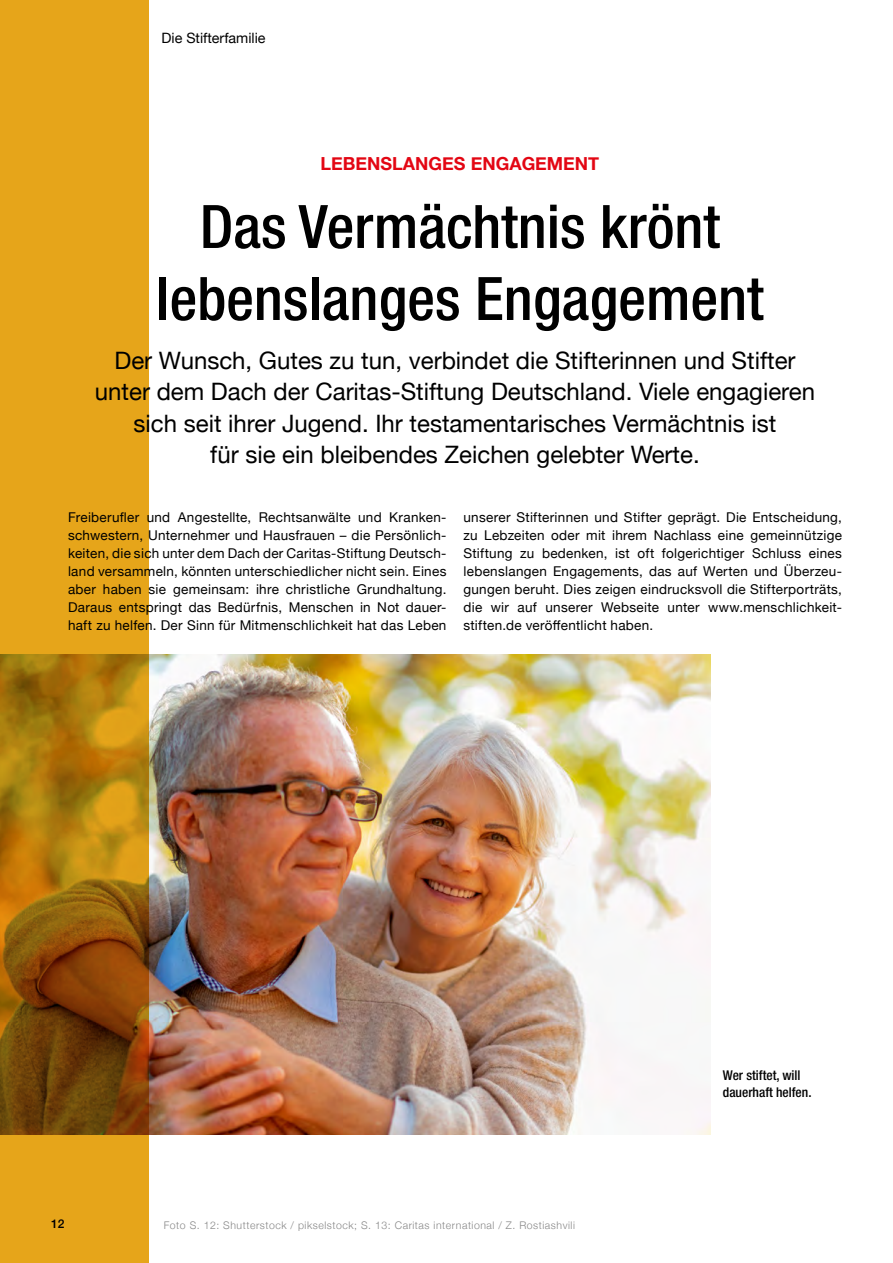
<style>
.page{position:relative;width:893px;height:1263px;background:#fff}
.page>*{position:absolute;margin:0;border:0;box-sizing:border-box;transform-origin:0 0}
.t1{font:500 condensed 60px/72px "Helvetica Neue";color:#000;text-align:center}
.t2{font:24px/31.5px "Helvetica Neue";color:#000;text-align:center}
.t3{font:700 18px "Helvetica Neue";color:#e30613}
.t4{font:14.25px "Helvetica Neue";color:#000}
.t5{font:13.5px/18px "Helvetica Neue";letter-spacing:.02em;color:#000;text-align:justify}
.t6{font:500 condensed 13.5px/16.5px "Helvetica Neue";color:#000}
.t7{font:500 12px "Helvetica Neue";color:#000}
.t8{font:300 10.5px "Helvetica Neue";letter-spacing:.05em;color:#878787}
</style>
<div class="page">
<img style="left:149px;top:655px;width:561px;height:479px">
<svg style="left:0;top:0;width:149px;height:1263px;background:#c88b14"></svg>
<p class="t4" style="left:162px;top:28px;width:105px">Die Stifterfamilie</p>
<h3 class="t3" style="left:321px;top:149px;width:280px">LEBENSLANGES ENGAGEMENT</h3>
<h1 class="t1" style="left:156px;top:190px;width:609px">Das Vermächtnis krönt lebenslanges Engagement</h1>
<p class="t2" style="left:95px;top:346px;width:722px">Der Wunsch, Gutes zu tun, verbindet die Stifterinnen und Stifter unter dem Dach der Caritas-Stiftung Deutschland. Viele engagieren sich seit ihrer Jugend. Ihr testamentarisches Vermächtnis ist<br>für sie ein bleibendes Zeichen gelebter Werte.</p>
<p class="t5" style="left:68px;top:509px;width:380px">Freiberufler und Angestellte, Rechtsanwälte und Kranken&shy;schwestern, Unternehmer und Hausfrauen – die Persönlich&shy;keiten, die sich unter dem Dach der Caritas-Stiftung Deutsch&shy;land versammeln, könnten unterschiedlicher nicht sein. Eines aber haben sie gemeinsam: ihre christliche Grundhaltung.<br>Daraus entspringt das Bedürfnis, Menschen in Not dauer&shy;haft zu helfen. Der Sinn für Mitmenschlichkeit hat das Leben</p>
<p class="t5" style="left:463px;top:509px;width:380px">unserer Stifterinnen und Stifter geprägt. Die Entscheidung, zu Lebzeiten oder mit ihrem Nachlass eine gemeinnützige Stiftung zu bedenken, ist oft folgerichtiger Schluss eines lebenslangen Engagements, das auf Werten und Überzeu&shy;gungen beruht. Dies zeigen eindrucksvoll die Stifterporträts, die wir auf unserer Webseite unter www.menschlichkeit&shy;stiften.de veröffentlicht haben.</p>
<p class="t7" style="left:51px;top:1214px;width:15px">12</p>
<p class="t8" style="left:164px;top:1216px;width:413px">Foto S. 12: Shutterstock / pikselstock; S. 13: Caritas international / Z. Rostiashvili</p>
<p class="t6" style="left:723px;top:1067px;width:90px">Wer stiftet, will dauerhaft helfen.</p>
</div>
